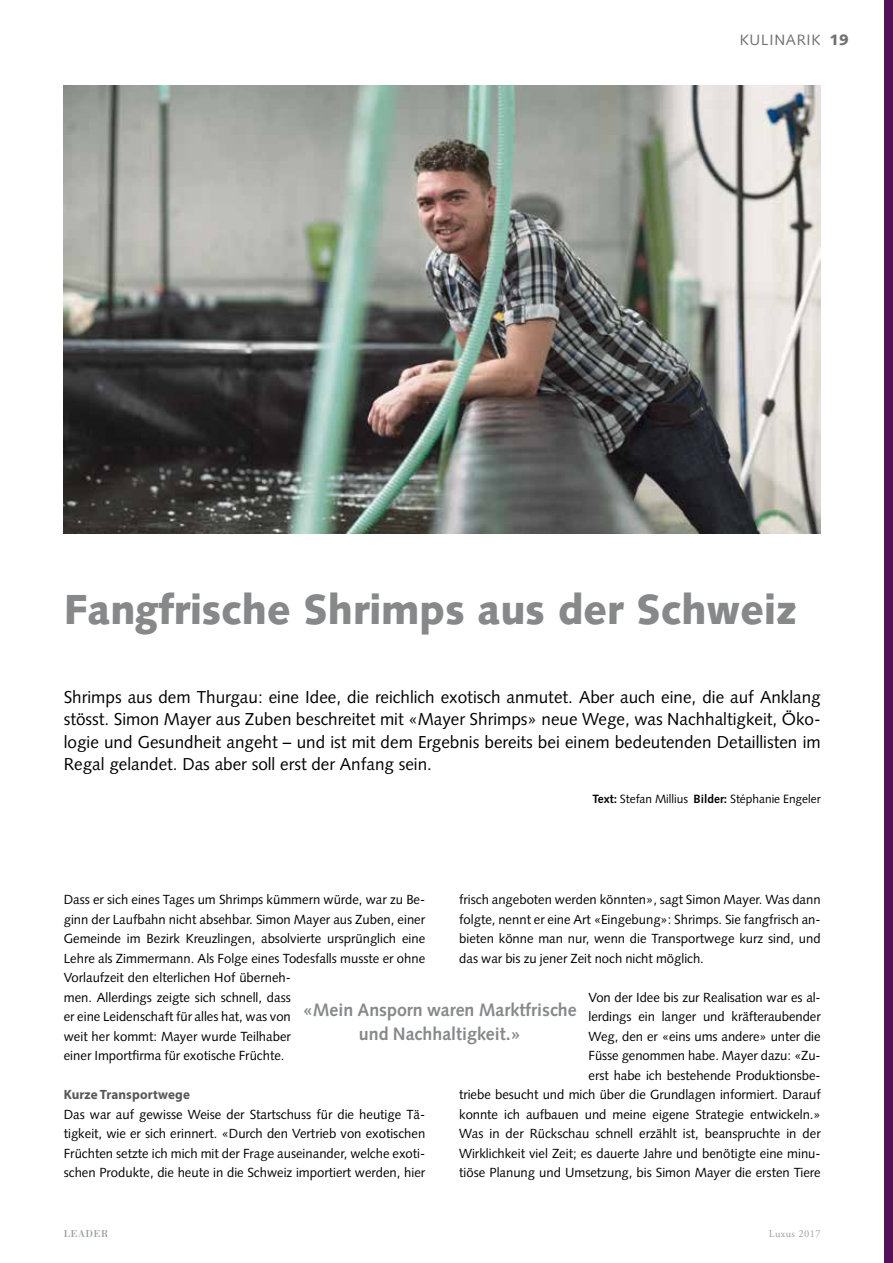
<style>
.page{position:relative;width:893px;height:1263px;background:#fff}
.page>*{position:absolute;margin:0;border:0;box-sizing:border-box;transform-origin:0 0}
.t1{font:900 42px "Syntax";color:#87888a;scale:.95 1}
.t2{font:700 18px/24px "Syntax";color:#87888a;text-align:center}
.t3{font:17.25px/22.5px "Syntax";color:#000;text-align:justify}
.t4{font:15px "Syntax";letter-spacing:.05em;color:#707172}
.t5{font:700 13.5px "Myriad Pro";letter-spacing:.01em;color:#58585a}
.t6{font:13.2px/19.5px "Syntax";color:#000;text-align:justify}
.t7{font:12px "Syntax";color:#000}
.t8{font:10.5px "Adobe Garamond Pro";letter-spacing:.04em;color:#9c9e9f}
.t9{font:10.5px "Bodoni";letter-spacing:.04em;color:#9c9e9f}
.s1{font-weight:900}
.s2{font-weight:700}
</style>
<div class="page">
<div style="left:884px;top:0;width:9px;height:1263px;background:#55105b"></div>
<img style="left:64px;top:85px;width:757px;height:449px">
<p class="t4" style="left:740px;top:31px;width:111px">KULINARIK <span class="s1">19</span></p>
<h1 class="t1" style="left:64px;top:584px;width:773px">Fangfrische Shrimps aus der Schweiz</h1>
<p class="t3" style="left:64px;top:685px;width:758px">Shrimps aus dem Thurgau: eine Idee, die reichlich exotisch anmutet. Aber auch eine, die auf Anklang stösst. Simon Mayer aus Zuben beschreitet mit «Mayer Shrimps» neue Wege, was Nachhaltigkeit, Öko&shy;logie und Gesundheit angeht – und ist mit dem Ergebnis bereits bei einem bedeutenden Detaillisten im Regal gelandet. Das aber soll erst der Anfang sein.</p>
<p class="t7" style="left:592px;top:791px;width:230px"><span class="s2">Text:</span> Stefan Millius <span class="s2">Bilder:</span> Stéphanie Engeler</p>
<p class="t6" style="left:459px;top:890px;width:363px">frisch angeboten werden könnten», sagt Simon Mayer. Was dann folgte, nennt er eine Art «Eingebung»: Shrimps. Sie fangfrisch an&shy;bieten könne man nur, wenn die Transportwege kurz sind, und das war bis zu jener Zeit noch nicht möglich.</p>
<p class="t6" style="left:459px;top:987px;width:363px;text-align:right">Von der Idee bis zur Realisation war es al-<br>lerdings ein langer und kräfteraubender<br>Weg, den er «eins ums andere» unter die<br>Füsse genommen habe. Mayer dazu: «Zu-<br>erst habe ich bestehende Produktionsbe-<br>triebe besucht und mich über die Grundlagen informiert. Darauf konnte ich aufbauen und meine eigene Strategie entwickeln.» Was in der Rückschau schnell erzählt ist, beanspruchte in der Wirklichkeit viel Zeit; es dauerte Jahre und benötigte eine minu&shy;tiöse Planung und Umsetzung, bis Simon Mayer die ersten Tiere</p>
<p class="t6" style="left:64px;top:890px;width:363px;text-align:left">Dass er sich eines Tages um Shrimps kümmern würde, war zu Be&shy;ginn der Laufbahn nicht absehbar. Simon Mayer aus Zuben, einer Gemeinde im Bezirk Kreuzlingen, absolvierte ursprünglich eine Lehre als Zimmermann. Als Folge eines Todesfalls musste er ohne Vorlaufzeit den elterlichen Hof überneh-<br>men. Allerdings zeigte sich schnell, dass<br>er eine Leidenschaft für alles hat, was von<br>weit her kommt: Mayer wurde Teilhaber<br>einer Importfirma für exotische Früchte.</p>
<p class="t5" style="left:64px;top:1086px;width:128px">Kurze Transportwege</p>
<p class="t6" style="left:64px;top:1104px;width:363px">Das war auf gewisse Weise der Startschuss für die heutige Tä&shy;tigkeit, wie er sich erinnert. «Durch den Vertrieb von exotischen Früchten setzte ich mich mit der Frage auseinander, welche exoti&shy;schen Produkte, die heute in die Schweiz importiert werden, hier</p>
<h2 class="t2" style="left:303px;top:998px;width:275px">«Mein Ansporn waren Marktfrische und Nachhaltigkeit.»</h2>
<p class="t9" style="left:64px;top:1227px;width:46px">LEADER</p>
<p class="t8" style="left:769px;top:1227px;width:53px">Luxus 2017</p>
</div>
